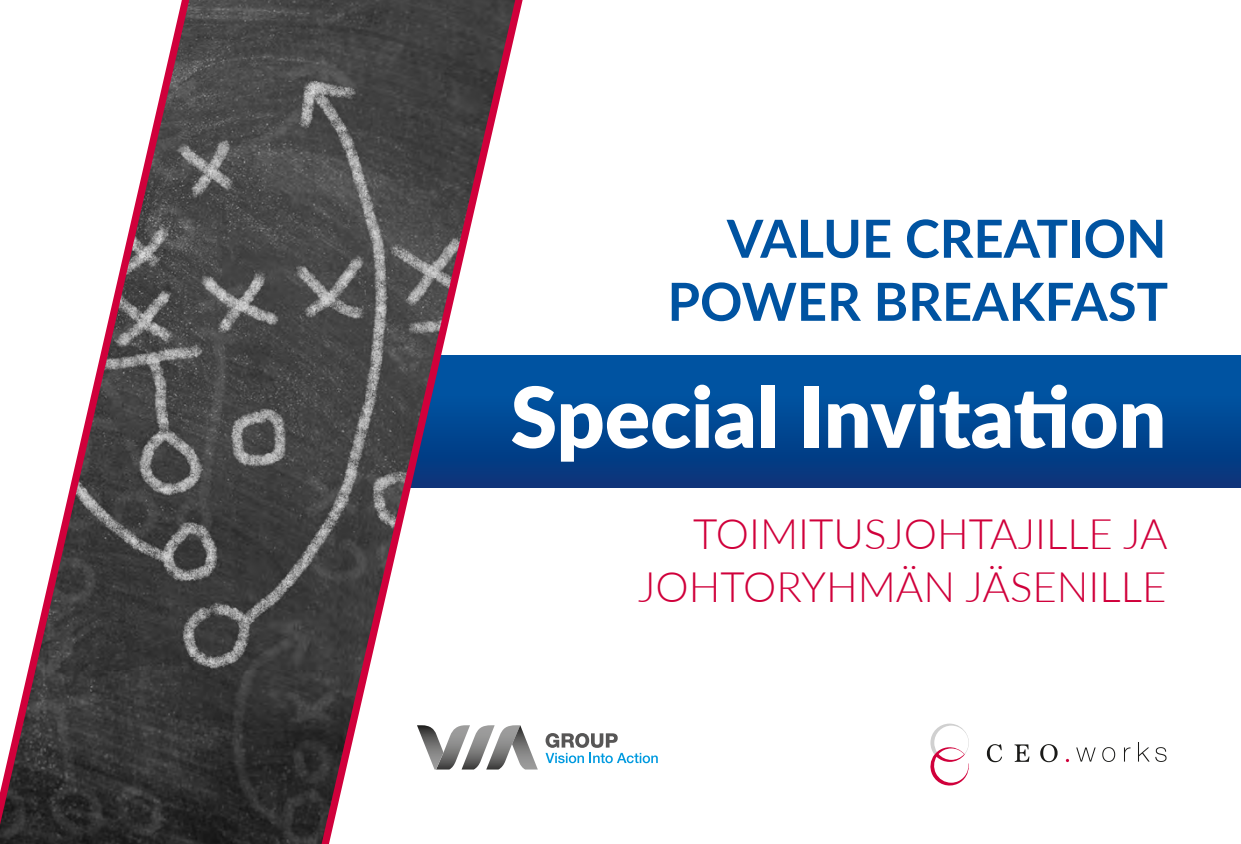
<style>
.page{position:relative;width:1241px;height:844px;background:#fff}
.page>*{position:absolute;margin:0;border:0;box-sizing:border-box;transform-origin:0 0}
.t1{font:900 84px "Lato";color:#fff}
.t2{font:700 52.5px/63px "Lato";color:#0053a1;text-align:right}
.t3{font:300 42px/52.5px "Lato";color:#d0003b;text-align:right}
</style>
<div class="page">
<div style="left:248px;top:355px;width:992px;height:132px;background:linear-gradient(to bottom,#005aaa,#06367c)"></div>
<svg style="left:545px;top:733px;width:112px;height:30px"></svg>
<svg style="left:930px;top:723px;width:38px;height:63px"></svg>
<svg style="left:986px;top:744px;width:15px;height:18px"></svg>
<svg style="left:1014px;top:744px;width:15px;height:17px"></svg>
<svg style="left:1040px;top:744px;width:17px;height:18px"></svg>
<svg style="left:1076px;top:747px;width:19px;height:14px"></svg>
<svg style="left:1102px;top:747px;width:12px;height:14px"></svg>
<svg style="left:1124px;top:747px;width:6px;height:14px"></svg>
<svg style="left:1138px;top:742px;width:11px;height:19px"></svg>
<svg style="left:1155px;top:747px;width:11px;height:14px"></svg>
<img style="left:218px;top:0;width:76px;height:843px">
<svg style="left:294px;top:0;width:245px;height:843px"></svg>
<svg style="left:0;top:0;width:218px;height:843px"></svg>
<p class="t2" style="left:667px;top:205px;width:502px">VALUE CREATION<br>POWER BREAKFAST</p>
<h1 class="t1" style="left:510px;top:354px;width:657px">Special Invitation</h1>
<p class="t3" style="left:638px;top:506px;width:531px">TOIMITUSJOHTAJILLE JA<br>JOHTORYHMÄN JÄSENILLE</p>
</div>
